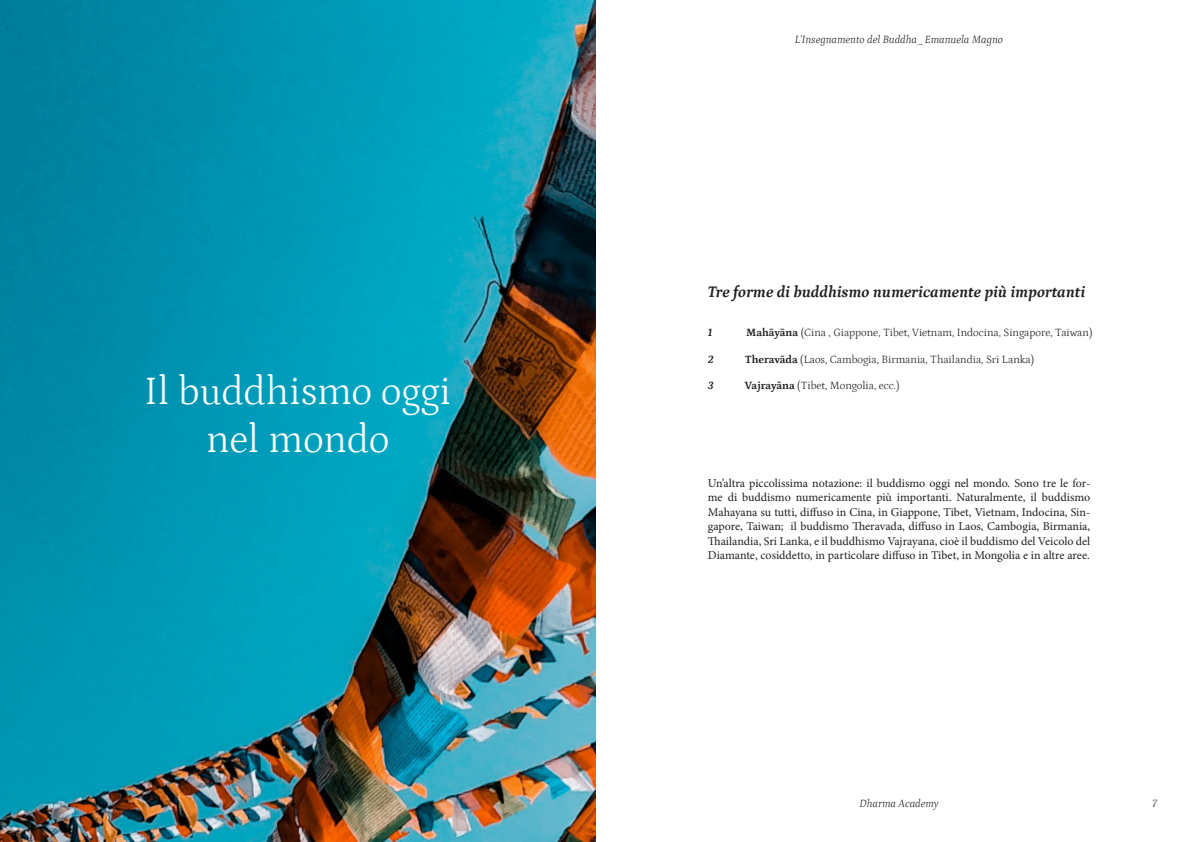
<style>
.page{position:relative;width:1191px;height:842px;background:#fff}
.page>*{position:absolute;margin:0;border:0;box-sizing:border-box;transform-origin:0 0}
.t1{font:300 40px "Petrona";color:#fff}
.t2{font:italic 700 16px "Petrona";color:#231f20}
.t3{font:12px/14.4px "Minion Pro";color:#231f20;text-align:justify}
.t4{font:300 11px "Petrona";color:#231f20}
.t5{font:italic 300 11px "Petrona";color:#231f20}
.t6{font:italic 700 11px "Petrona";color:#231f20}
.s1{font-weight:700}
</style>
<div class="page">
<img style="left:0;top:0;width:595px;height:842px">
<p class="t1" style="left:144px;top:361px;width:309px">Il buddhismo oggi</p>
<p class="t1" style="left:206px;top:409px;width:184px">nel mondo</p>
<p class="t5" style="left:794px;top:32px;width:210px">L’Insegnamento del Buddha_Emanuela Magno</p>
<p class="t2" style="left:708px;top:279px;width:379px">Tre forme di buddhismo numericamente più importanti</p>
<p class="t6" style="left:708px;top:324px;width:6px">1</p>
<p class="t4" style="left:746px;top:324px;width:348px"><span class="s1">Mahāyāna</span> (Cina , Giappone, Tibet, Vietnam, Indocina, Singapore, Taiwan)</p>
<p class="t6" style="left:708px;top:351px;width:7px">2</p>
<p class="t4" style="left:744px;top:351px;width:291px"><span class="s1">Theravāda</span> (Laos, Cambogia, Birmania, Thailandia, Sri Lanka)</p>
<p class="t6" style="left:708px;top:377px;width:7px">3</p>
<p class="t4" style="left:744px;top:377px;width:156px"><span class="s1">Vajrayāna</span> (Tibet, Mongolia, ecc.)</p>
<p class="t3" style="left:708px;top:476px;width:384px">Un’altra piccolissima notazione: il buddismo oggi nel mondo. Sono tre le for&shy;me di buddismo numericamente più importanti. Naturalmente, il buddismo Mahayana su tutti, diffuso in Cina, in Giappone, Tibet, Vietnam, Indocina, Sin&shy;gapore, Taiwan; il buddismo Theravada, diffuso in Laos, Cambogia, Birmania, Thailandia, Sri Lanka, e il buddhismo Vajrayana, cioè il buddismo del Veicolo del Diamante, cosiddetto, in particolare diffuso in Tibet, in Mongolia e in altre aree.</p>
<p class="t5" style="left:859px;top:795px;width:80px">Dharma Academy</p>
<p class="t5" style="left:1152px;top:795px;width:6px">7</p>
</div>
